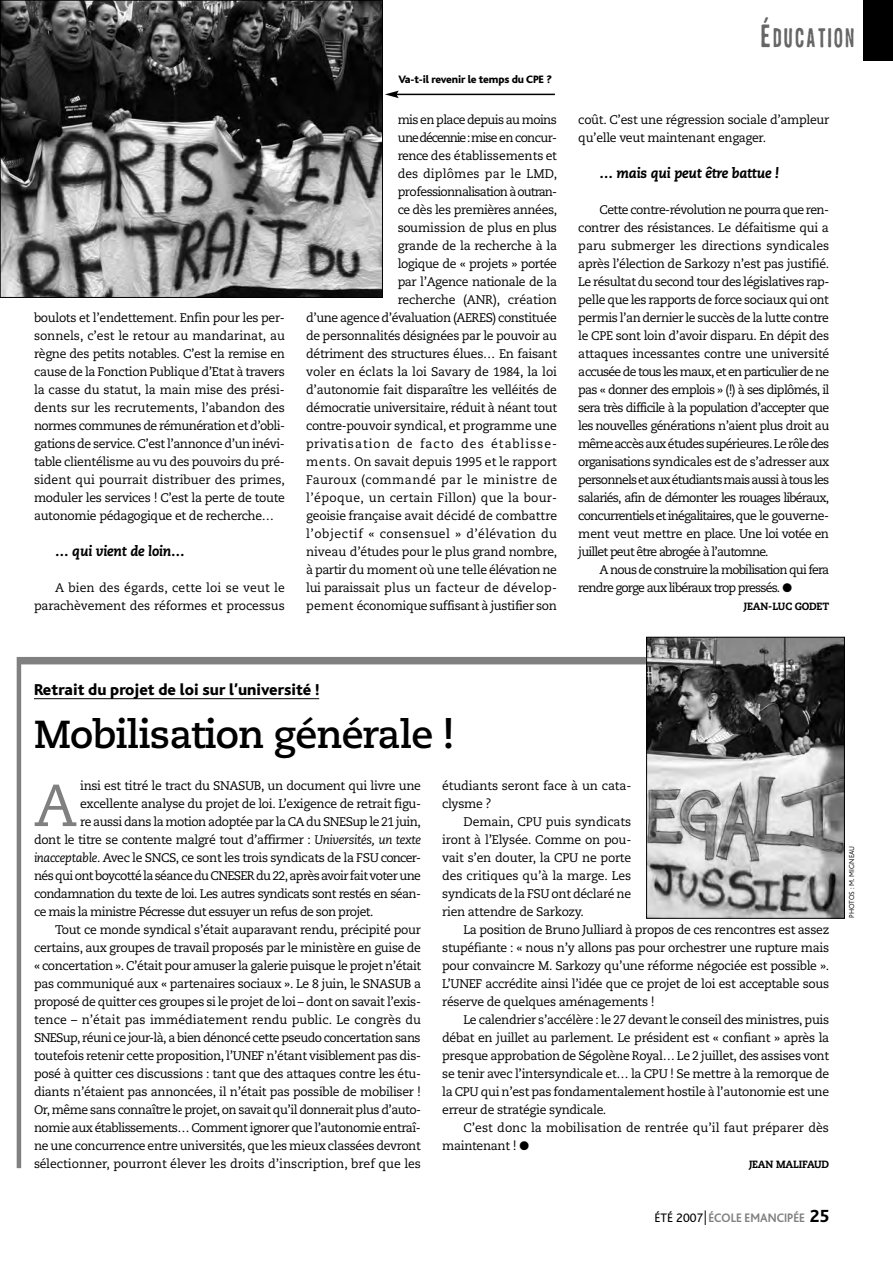
<style>
.page{position:relative;width:893px;height:1263px;background:#fff}
.page>*{position:absolute;margin:0;border:0;box-sizing:border-box;transform-origin:0 0}
.t1{font:59.25px "Caecilia";color:#808080}
.t2{font:700 39px "Caecilia";letter-spacing:-.02em;color:#000}
.t3{font:31.5px "Dirty Seven One";letter-spacing:.1em;color:#666;scale:.85 1}
.t4{font:800 16.5px "Bliss";color:#000}
.t5{font:italic 800 14.25px "Caecilia";letter-spacing:-.015em;color:#000;scale:.95 1}
.t6{font:700 12.9px "Bliss";color:#808080;scale:.95 1}
.t7{font:12.45px/18px "Caecilia";letter-spacing:-.025em;color:#000;text-align:justify}
.t8{font:12.45px "Caecilia";letter-spacing:-.05em;color:#000}
.t9{font:12.45px "Caecilia";letter-spacing:-.045em;color:#000}
.t10{font:12.45px/18px "Caecilia";letter-spacing:.005em;color:#000}
.t11{font:12.45px/18px "Caecilia";letter-spacing:-.065em;color:#000}
.t12{font:12.45px "Caecilia";color:#000}
.t13{font:800 11.25px "Bliss";letter-spacing:-.015em;color:#000}
.t14{font:800 10.5px "Caecilia";letter-spacing:-.015em;color:#000;scale:.95 1}
.t15{font:300 7.5px "Bliss";color:#000}
.s1{font-size:37.5px}
.s2{font-style:italic}
.s3{font-weight:400;color:#000}
.s4{font-weight:300;font-size:22.05px;color:#000}
.s5{font-weight:800;font-size:18.3px;color:#000}
</style>
<div class="page">
<div style="left:863px;top:0;width:30px;height:61px;background:#000"></div>
<hr style="left:34px;top:698px;width:285px;height:1px;background:#000">
<img style="left:2px;top:2px;width:379px;height:294px">
<div style="left:0;top:0;width:383px;height:298px;border:1px solid #000"></div>
<hr style="left:17px;top:657px;width:4px;height:511px;background:#808080">
<div style="left:17px;top:657px;width:629px;height:7px;background:#808080"></div>
<img style="left:648px;top:639px;width:195px;height:277px">
<div style="left:646px;top:637px;width:199px;height:281px;border:1px solid #000"></div>
<hr style="left:396px;top:94px;width:159px;height:1px;background:#000">
<svg style="left:385px;top:91px;width:14px;height:7px"></svg>
<p class="t7" style="left:34px;top:310px;width:253px">boulots et l’endettement. Enfin pour les per&shy;sonnels, c’est le retour au mandarinat, au règne des petits notables. C’est la remise en cause de la Fonction Publique d’Etat à travers la casse du statut, la main mise des prési&shy;dents sur les recrutements, l’abandon des normes communes de rémunération et d’obli&shy;gations de service. C’est l’annonce d’un inévi&shy;table clientélisme au vu des pouvoirs du pré&shy;sident qui pourrait distribuer des primes, moduler les services ! C’est la perte de toute autonomie pédagogique et de recherche…</p>
<p class="t5" style="left:55px;top:545px;width:138px">… qui vient de loin…</p>
<p class="t7" style="left:34px;top:580px;width:252px;text-align:right">A bien des égards, cette loi se veut le parachèvement des réformes et processus</p>
<p class="t13" style="left:399px;top:75px;width:155px">Va-t-il revenir le temps du CPE ?</p>
<p class="t7" style="left:306px;top:112px;width:253px;text-align:right">mis en place depuis au moins<br>une décennie :mise en concur-<br>rence des établissements et<br>des diplômes par le LMD, professionnalisation à outran-<br>ce dès les premières années,<br>soumission de plus en plus<br>grande de la recherche à la<br>logique de « projets » portée<br>par l’Agence nationale de la<br>recherche (ANR), création<br>d’une agence d’évaluation (AERES) constituée de personnalités désignées par le pouvoir au détriment des structures élues… En faisant voler en éclats la loi Savary de 1984, la loi d’autonomie fait disparaître les velléités de démocratie universitaire, réduit à néant tout contre-pouvoir syndical, et programme une privatisation de facto des établisse&shy;ments. On savait depuis 1995 et le rapport Fauroux (commandé par le ministre de l’époque, un certain Fillon) que la bour&shy;geoisie française avait décidé de combattre l’objectif « consensuel » d’élévation du niveau d’études pour le plus grand nombre, à partir du moment où une telle élévation ne lui paraissait plus un facteur de dévelop&shy;pement économique suffisant à justifier son</p>
<h3 class="t3" style="left:761px;top:18px;width:111px"><span class="s1">É</span>DUCATION</h3>
<p class="t7" style="left:578px;top:112px;width:252px">coût. C’est une régression sociale d’ampleur qu’elle veut maintenant engager.</p>
<p class="t5" style="left:600px;top:167px;width:190px">… mais qui peut être battue !</p>
<p class="t7" style="left:578px;top:202px;width:253px;text-indent:21px">Cette contre-révolution ne pourra que ren&shy;contrer des résistances. Le défaitisme qui a paru submerger les directions syndicales après l’élection de Sarkozy n’est pas justifié.<br>Le résultat du second tour des législatives rap&shy;pelle que les rapports de force sociaux qui ont permis l’an dernier le succès de la lutte contre le CPE sont loin d’avoir disparu. En dépit des attaques incessantes contre une université accusée de tous les maux, et en particulier de ne pas « donner des emplois » (!) à ses diplômés, il sera très difficile à la population d’accepter que les nouvelles générations n’aient plus droit au même accès aux études supérieures. Le rôledes organisations syndicales est de s’adresser aux personnels et aux étudiants mais aussi à tous les salariés, afin de démonter les rouages libéraux, concurrentiels et inégalitaires, que le gouverne&shy;ment veut mettre en place. Une loi votée en juillet peut être abrogée à l’automne.</p>
<p class="t11" style="left:578px;top:562px;width:252px;text-indent:21px">A nous de construire la mobilisation qui fera rendre gorge aux libéraux trop pressés. ●</p>
<p class="t14" style="left:744px;top:602px;width:91px">JEAN-LUC GODET</p>
<h3 class="t4" style="left:34px;top:684px;width:287px">Retrait du projet de loi sur l’université !</h3>
<h2 class="t2" style="left:34px;top:718px;width:422px">Mobilisation générale !</h2>
<h1 class="t1" style="left:34px;top:780px;width:45px">A</h1>
<p class="t7" style="left:80px;top:778px;width:342px">insi est titré le tract du SNASUB, un document qui livre une</p>
<p class="t7" style="left:80px;top:796px;width:342px">excellente analyse du projet de loi. L’exigence de retrait figu-</p>
<p class="t7" style="left:80px;top:814px;width:342px">re aussi dans la motion adoptée par la CA du SNESup le 21 juin,</p>
<p class="t7" style="left:34px;top:832px;width:388px">dont le titre se contente malgré tout d’affirmer : <span class="s2">Universités, un texte</span></p>
<p class="t7" style="left:34px;top:850px;width:389px"><span class="s2">inacceptable</span>. Avec le SNCS, ce sont les trois syndicats de la FSU concer-</p>
<p class="t8" style="left:34px;top:870px;width:388px">nés qui ont boycotté la séance du CNESER du 22, après avoir fait voter une</p>
<p class="t8" style="left:34px;top:888px;width:388px">condamnation du texte de loi. Les autres syndicats sont restés en séan-</p>
<p class="t8" style="left:34px;top:906px;width:341px">ce mais la ministre Pécresse dut essuyer un refus de son projet.</p>
<p class="t7" style="left:55px;top:922px;width:367px">Tout ce monde syndical s’était auparavant rendu, précipité pour</p>
<p class="t7" style="left:34px;top:940px;width:388px">certains, aux groupes de travail proposés par le ministère en guise de</p>
<p class="t7" style="left:34px;top:958px;width:389px">« concertation ». C’était pour amuser la galerie puisque le projet n’était</p>
<p class="t7" style="left:34px;top:976px;width:389px">pas communiqué aux « partenaires sociaux ». Le 8 juin, le SNASUB a</p>
<p class="t7" style="left:34px;top:994px;width:388px">proposé de quitter ces groupes si le projet de loi – dont on savait l’exis-</p>
<p class="t10" style="left:34px;top:1012px;width:389px">tence – n’était pas immédiatement rendu public. Le congrès du</p>
<p class="t9" style="left:34px;top:1032px;width:388px">SNESup, réuni ce jour-là, a bien dénoncé cette pseudo concertation sans</p>
<p class="t7" style="left:34px;top:1048px;width:388px">toutefois retenir cette proposition, l’UNEF n’étant visiblement pas dis-</p>
<p class="t7" style="left:34px;top:1066px;width:389px">posé à quitter ces discussions : tant que des attaques contre les étu-</p>
<p class="t7" style="left:34px;top:1084px;width:389px">diants n’étaient pas annoncées, il n’était pas possible de mobiliser !</p>
<p class="t7" style="left:34px;top:1102px;width:389px">Or, même sans connaître le projet, on savait qu’il donnerait plus d’auto-</p>
<p class="t9" style="left:34px;top:1122px;width:388px">nomie aux établissements… Comment ignorer que l’autonomie entraî-</p>
<p class="t7" style="left:34px;top:1138px;width:388px">ne une concurrence entre universités, que les mieux classées devront</p>
<p class="t12" style="left:34px;top:1158px;width:389px">sélectionner, pourront élever les droits d’inscription, bref que les</p>
<p class="t7" style="left:442px;top:778px;width:191px">étudiants seront face à un cata&shy;clysme ?</p>
<p class="t7" style="left:442px;top:814px;width:191px;text-indent:21px">Demain, CPU puis syndicats iront à l’Elysée. Comme on pou&shy;vait s’en douter, la CPU ne porte des critiques qu’à la marge. Les syndicats de la FSU ont déclaré ne rien attendre de Sarkozy.</p>
<p class="t7" style="left:442px;top:922px;width:389px;text-indent:21px">La position de Bruno Julliard à propos de ces rencontres est assez stupéfiante : « nous n’y allons pas pour orchestrer une rupture mais pour convaincre M. Sarkozy qu’une réforme négociée est possible ».<br>L’UNEF accrédite ainsi l’idée que ce projet de loi est acceptable sous réserve de quelques aménagements !</p>
<p class="t7" style="left:442px;top:1012px;width:389px;text-indent:21px">Le calendrier s’accélère : le 27 devant le conseil des ministres, puis débat en juillet au parlement. Le président est « confiant » après la presque approbation de Ségolène Royal… Le 2 juillet, des assises vont se tenir avec l’intersyndicale et… la CPU ! Se mettre à la remorque de la CPU qui n’est pas fondamentalement hostile à l’autonomie est une erreur de stratégie syndicale.</p>
<p class="t10" style="left:442px;top:1120px;width:388px;text-indent:21px">C’est donc la mobilisation de rentrée qu’il faut préparer dès maintenant ! ●</p>
<p class="t14" style="left:749px;top:1160px;width:86px">JEAN MALIFAUD</p>
<p class="t6" style="left:654px;top:1213px;width:185px"><span class="s3">ÉTÉ 2007</span><span class="s4">I</span> ÉCOLE EMANCIPÉE <span class="s5">25</span></p>
<p class="t15" style="left:849px;top:918px;width:73px;rotate:-90deg">PHOTOS : M. MIGNEAU</p>
</div>
